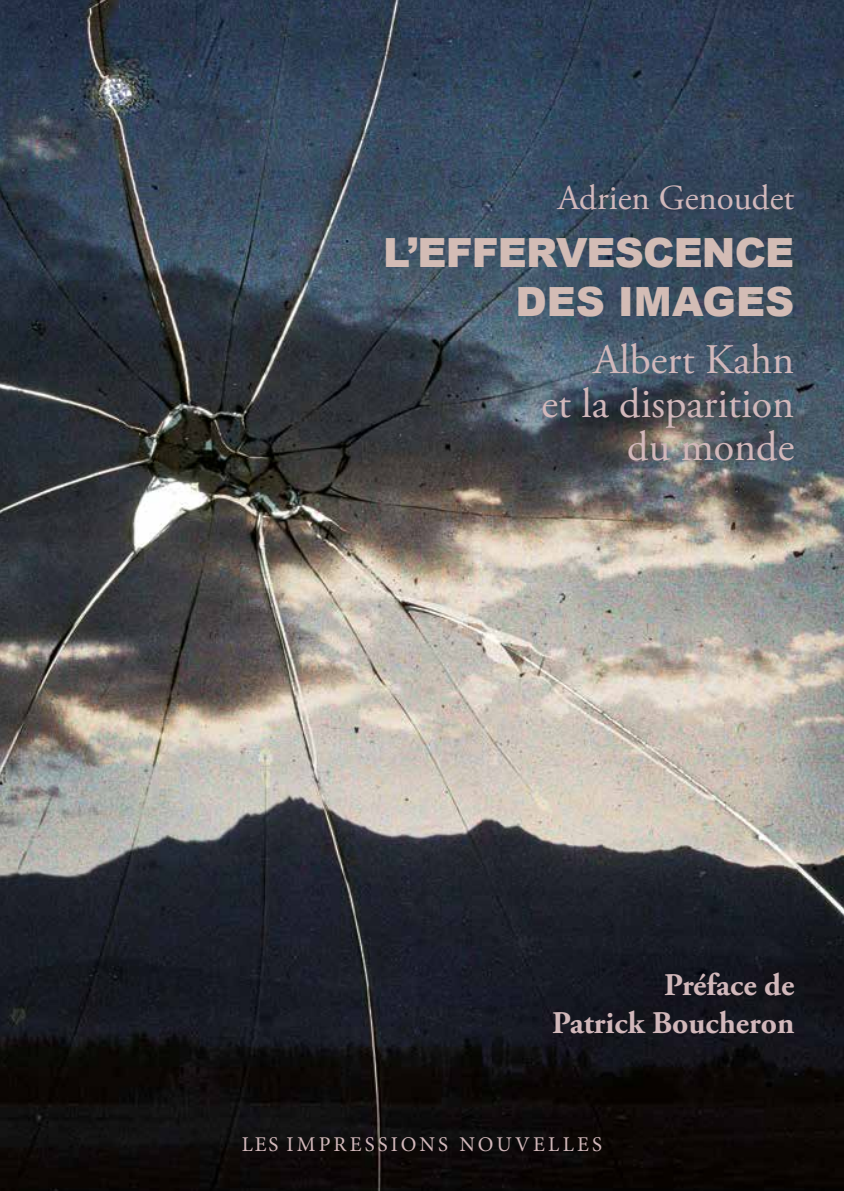
<style>
.page{position:relative;width:844px;height:1191px;background:#fff}
.page>*{position:absolute;margin:0;border:0;box-sizing:border-box;transform-origin:0 0}
.t1{font:42px/43.8px "Adobe Garamond Pro";color:#d2b8bb;text-align:right}
.t2{font:900 40.25px/49px "Arial";letter-spacing:-.02em;color:#d3bcb5;text-align:right}
.t3{font:35px "Adobe Garamond Pro";color:#d2b8bb}
.t4{font:700 31.5px/37.8px "Adobe Garamond Pro";color:#d2b8bb;text-align:right}
.t5{font:21px "Minion Pro";letter-spacing:.15em;color:#d2b8bb}
</style>
<div class="page">
<img style="left:0;top:0;width:843px;height:1191px">
<p class="t3" style="left:557px;top:177px;width:238px">Adrien Genoudet</p>
<p class="t2" style="left:383px;top:227px;width:412px">L’EFFERVESCENCE<br>DES IMAGES</p>
<p class="t1" style="left:541px;top:339px;width:254px">Albert Kahn<br>et la disparition du monde</p>
<p class="t4" style="left:552px;top:967px;width:243px">Préface de<br>Patrick Boucheron</p>
<p class="t5" style="left:242px;top:1130px;width:362px">LES IMPRESSIONS NOUVELLES</p>
</div>
